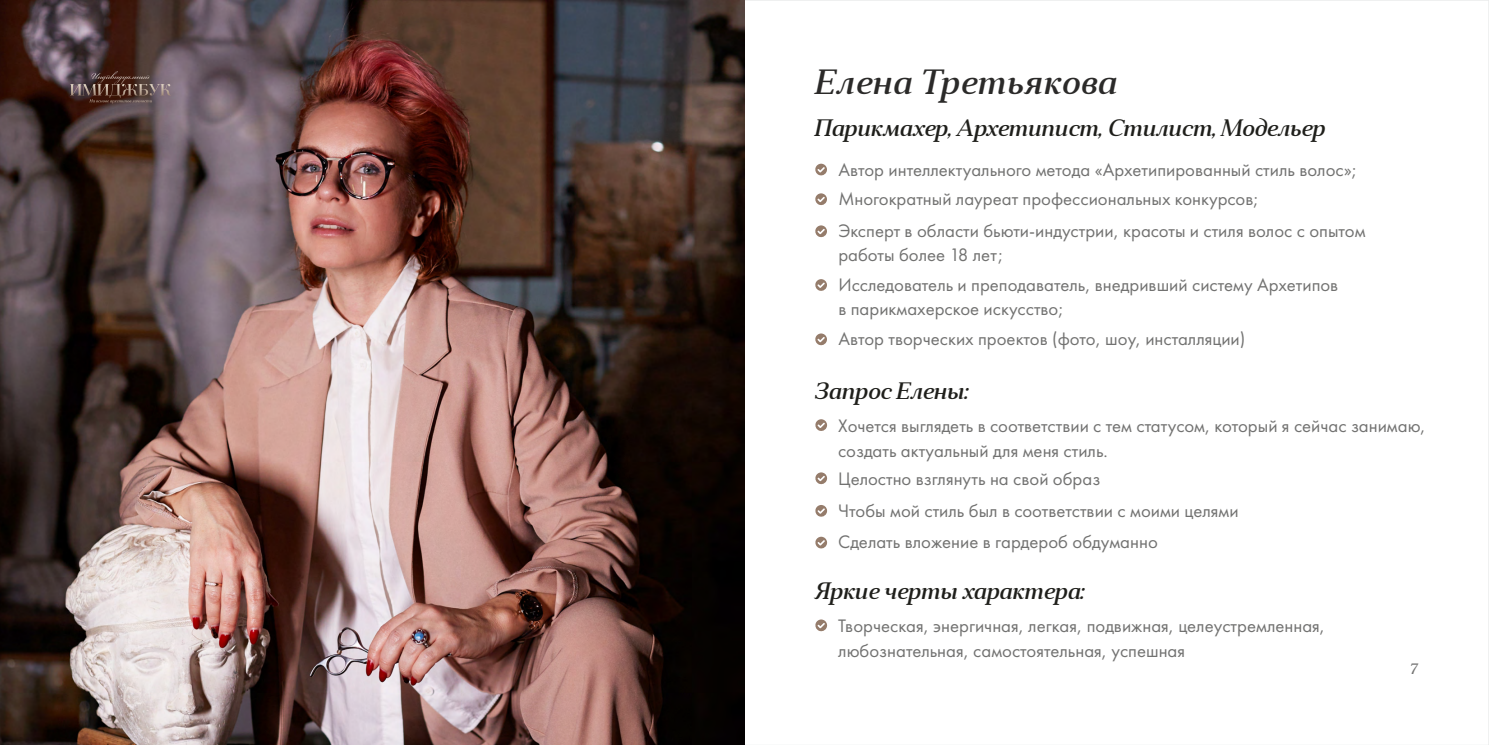
<style>
.page{position:relative;width:1489px;height:745px;background:#fff}
.page>*{position:absolute;margin:0;border:0;box-sizing:border-box;transform-origin:0 0}
.t1{font:italic 500 35px "Anglecia Pro Text";color:#2b2a29}
.t2{font:italic 500 23.75px "Anglecia Pro Text";letter-spacing:-.025em;color:#1f1f1b}
.t3{font:18.75px/24.4px "Futura New";color:#727271}
.t4{font:italic 500 15px "Anglecia Pro Text";color:#727271}
</style>
<div class="page">
<img style="left:0;top:0;width:744px;height:744px">
<svg style="left:815px;top:163px;width:12px;height:13px"></svg>
<svg style="left:815px;top:193px;width:12px;height:12px"></svg>
<svg style="left:815px;top:225px;width:12px;height:13px"></svg>
<svg style="left:815px;top:279px;width:12px;height:12px"></svg>
<svg style="left:815px;top:333px;width:12px;height:13px"></svg>
<svg style="left:815px;top:419px;width:12px;height:12px"></svg>
<svg style="left:815px;top:619px;width:12px;height:13px"></svg>
<svg style="left:815px;top:472px;width:12px;height:13px"></svg>
<svg style="left:815px;top:505px;width:12px;height:12px"></svg>
<svg style="left:815px;top:536px;width:12px;height:13px"></svg>
<svg style="left:69px;top:83px;width:102px;height:15px"></svg>
<svg style="left:89px;top:99px;width:63px;height:5px"></svg>
<svg style="left:91px;top:70px;width:59px;height:15px"></svg>
<h1 class="t1" style="left:813px;top:68px;width:304px">Елена Третьякова</h1>
<p class="t2" style="left:813px;top:118px;width:512px">Парикмахер, Архетипист, Стилист, Модельер</p>
<p class="t3" style="left:838px;top:156px;width:520px;line-height:29.2px">Автор интеллектуального метода «Архетипированный стиль волос»;<br>Многократный лауреат профессиональных конкурсов;</p>
<p class="t3" style="left:838px;top:220px;width:528px">Эксперт в области бьюти-индустрии, красоты и стиля волос с опытом работы более 18 лет;</p>
<p class="t3" style="left:838px;top:274px;width:501px">Исследователь и преподаватель, внедривший систему Архетипов в парикмахерское искусство;</p>
<p class="t3" style="left:838px;top:328px;width:408px">Автор творческих проектов (фото, шоу, инсталляции)</p>
<p class="t2" style="left:813px;top:380px;width:155px">Запрос Елены:</p>
<p class="t3" style="left:838px;top:415px;width:589px">Хочется выглядеть в соответствии с тем статусом, который я сейчас занимаю, создать актуальный для меня стиль.</p>
<p class="t3" style="left:838px;top:464px;width:402px;line-height:31.5px">Целостно взглянуть на свой образ<br>Чтобы мой стиль был в соответствии с моими целями<br>Cделать вложение в гардероб обдуманно</p>
<p class="t2" style="left:813px;top:580px;width:271px">Яркие черты характера:</p>
<p class="t3" style="left:838px;top:615px;width:488px">Творческая, энергичная, легкая, подвижная, целеустремленная, любознательная, самостоятельная, успешная</p>
<p class="t4" style="left:1408px;top:662px;width:10px">7</p>
</div>
